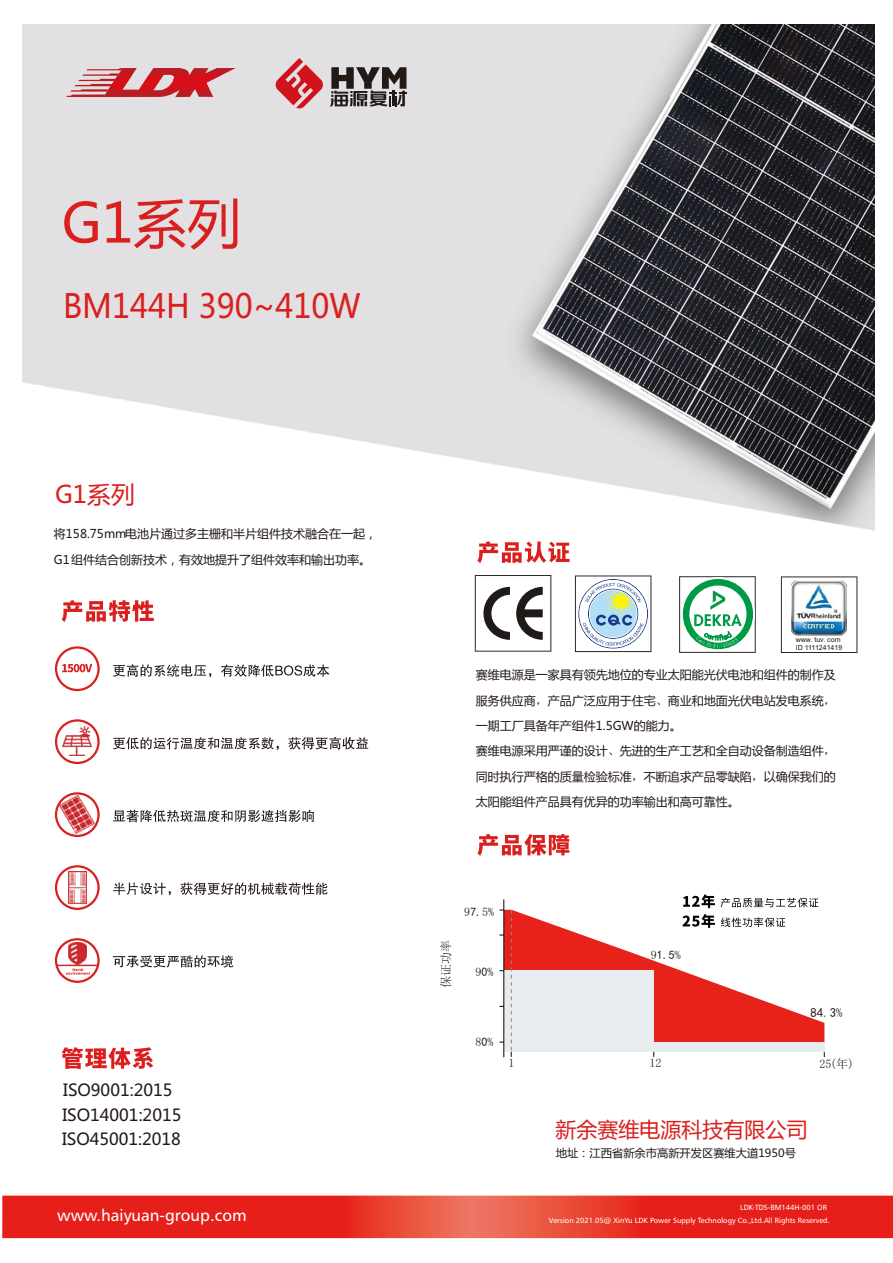
<style>
.page{position:relative;width:893px;height:1263px;background:#fff}
.page>*{position:absolute;margin:0;border:0;box-sizing:border-box;transform-origin:0 0}
.t1{font:54px "Microsoft Ya Hei";color:#d9201e}
.t2{font:700 45px "Microsoft Ya Hei";color:#d9201e}
.t3{font:34.2px "Humanist 777 BT Roman B";color:#d9201e;scale:.93 1}
.t4{font:33px "Microsoft Ya Hei";color:#d9201e;scale:.93 1}
.t5{font:24px "Microsoft Ya Hei";color:#d9201e}
.t6{font:21px "Microsoft Ya Hei";color:#d9201e}
.t7{font:16.5px "Humanist 777 BT Roman B";color:#fff}
.t8{font:16.5px "Microsoft Ya Hei";color:#231916}
.t9{font:12.75px "Sim Hei";color:#231916}
.t10{font:12px/25.3px "Microsoft Ya Hei";color:#231916}
.t11{font:12px "Sim Sun";color:#231916}
.t12{font:11.25px "Microsoft Ya Hei";color:#231916}
.t13{font:7.5px "Humanist 777 BT Roman B";color:#fff}
.t14{font:7.05px/7.8px "Arial";color:#1f1a17}
.s1{font-size:33px}
.s2{font-family:"Sim Sun"}
.s3{font-family:"Sim Hei"}
</style>
<div class="page">
<svg style="left:62px;top:1047px;width:91px;height:22px"></svg>
<svg style="left:477px;top:834px;width:92px;height:22px"></svg>
<svg style="left:477px;top:555px;width:93px;height:8px"></svg>
<svg style="left:62px;top:600px;width:92px;height:22px"></svg>
<img style="left:22px;top:24px;width:853px;height:531px">
<svg style="left:66px;top:68px;width:170px;height:29px;background:#d17277"></svg>
<svg style="left:275px;top:58px;width:49px;height:51px;background:#da868b"></svg>
<svg style="left:330px;top:67px;width:76px;height:40px;background:#756f6e"></svg>
<svg style="left:475px;top:575px;width:76px;height:77px"></svg>
<svg style="left:575px;top:575px;width:76px;height:77px"></svg>
<svg style="left:781px;top:576px;width:76px;height:77px"></svg>
<img style="left:792px;top:580px;width:55px;height:57px">
<svg style="left:499px;top:894px;width:326px;height:163px"></svg>
<svg style="left:2px;top:1195px;width:891px;height:43px;background:#e8332a"></svg>
<svg style="left:131px;top:664px;width:198px;height:11px"></svg>
<svg style="left:329px;top:737px;width:39px;height:13px"></svg>
<svg style="left:113px;top:665px;width:215px;height:302px"></svg>
<svg style="left:62px;top:664px;width:30px;height:8px"></svg>
<div style="left:55px;top:646px;width:45px;height:45px;border:2px solid #d9201e;border-radius:50%"></div>
<div style="left:55px;top:719px;width:45px;height:45px;border:2px solid #d9201e;border-radius:50%"></div>
<img style="left:62px;top:726px;width:29px;height:30px">
<div style="left:55px;top:792px;width:45px;height:45px;border:2px solid #d9201e;border-radius:50%"></div>
<img style="left:60px;top:796px;width:35px;height:37px">
<div style="left:55px;top:865px;width:45px;height:45px;border:2px solid #d9201e;border-radius:50%"></div>
<img style="left:68px;top:871px;width:18px;height:32px">
<svg style="left:66px;top:968px;width:24px;height:7px"></svg>
<div style="left:55px;top:938px;width:45px;height:45px;border:2px solid #d9201e;border-radius:50%"></div>
<img style="left:68px;top:943px;width:18px;height:22px">
<hr style="left:57px;top:965px;width:41px;height:1px;background:#cd272d">
<svg style="left:679px;top:576px;width:77px;height:77px"></svg>
<h1 class="t1" style="left:62px;top:199px;width:181px">G1系列</h1>
<h2 class="t2" style="left:62px;top:206px;width:130px">G1<span class="s1">系列</span></h2>
<h3 class="t4" style="left:63px;top:291px;width:321px">BM144H 390~410W</h3>
<h3 class="t3" style="left:63px;top:292px;width:323px">BM144H 390~410W</h3>
<h3 class="t5" style="left:55px;top:483px;width:81px">G1系列</h3>
<p class="t10" style="left:54px;top:522px;width:325px;line-height:26px">将158.75mm电池片通过多主栅和半片组件技术融合在一起，<br>G1组件结合创新技术，有效地提升了组件效率和输出功率。</p>
<h3 class="t8" style="left:63px;top:1082px;width:111px">ISO9001:2015</h3>
<h3 class="t8" style="left:62px;top:1107px;width:120px">ISO14001:2015</h3>
<h3 class="t8" style="left:62px;top:1131px;width:120px">ISO45001:2018</h3>
<p class="t14" style="left:796px;top:636px;width:48px">www<span class="s2">.</span>tuv<span class="s2">.</span>com<br>ID 1111241419</p>
<p class="t10" style="left:476px;top:663px;width:362px">赛维电源是一家具有领先地位的专业太阳能光伏电池和组件的制作及服务供应商<span class="s2">，</span>产品广泛应用于住宅<span class="s2">、</span>商业和地面光伏电站发电系统<span class="s2">，</span>一期工厂具备年产组件1.5GW的能力。<br>赛维电源采用严谨的设计<span class="s2">、</span>先进的生产工艺和全自动设备制造组件<span class="s2">，</span>同时执行严格的质量检验标准<span class="s2">，</span>不断追求产品零缺陷<span class="s2">，</span>以确保我们的太阳能组件产品具有优异的功率输出和高可靠性。</p>
<p class="t11" style="left:464px;top:905px;width:31px">9<span class="s3">7</span>.5%</p>
<p class="t11" style="left:440px;top:988px;width:49px;rotate:-90deg">保证功率</p>
<p class="t11" style="left:651px;top:949px;width:31px">9<span class="s3">1</span>.<span class="s3">5</span>%</p>
<p class="t11" style="left:476px;top:966px;width:19px">9<span class="s3">0</span>%</p>
<p class="t11" style="left:476px;top:1036px;width:19px">8<span class="s3">0</span>%</p>
<p class="t9" style="left:810px;top:1006px;width:33px">84.3<span class="s2">%</span></p>
<p class="t11" style="left:509px;top:1056px;width:7px">1</p>
<p class="t11" style="left:649px;top:1056px;width:13px">12</p>
<p class="t11" style="left:820px;top:1058px;width:36px">25(年)</p>
<h3 class="t6" style="left:555px;top:1120px;width:253px">新余赛维电源科技有限公司</h3>
<p class="t12" style="left:556px;top:1147px;width:242px">地址：江西省新余市高新开发区赛维大道1950号</p>
<p class="t13" style="left:740px;top:1204px;width:88px">LDK-TDS-BM144H-001 OR</p>
<p class="t13" style="left:753px;top:1205px;width:88px">LDK-TDS-BM144H-001 OR</p>
<h3 class="t7" style="left:57px;top:1209px;width:191px">www.haiyuan-group.com</h3>
<p class="t13" style="left:549px;top:1217px;width:282px">Version 2021.05@ XinYu LDK Power Supply Technology Co.,Ltd.All Rights Reserved.</p>
<h3 class="t7" style="left:101px;top:1209px;width:94px">ldksolar.com</h3>
<p class="t13" style="left:614px;top:1218px;width:218px">XinYu LDK Power Supply Technology Co.,Ltd.A l Rights Reserved.</p>
<h3 class="t7" style="left:111px;top:1209px;width:147px">uaiyuan-group.com</h3>
</div>
